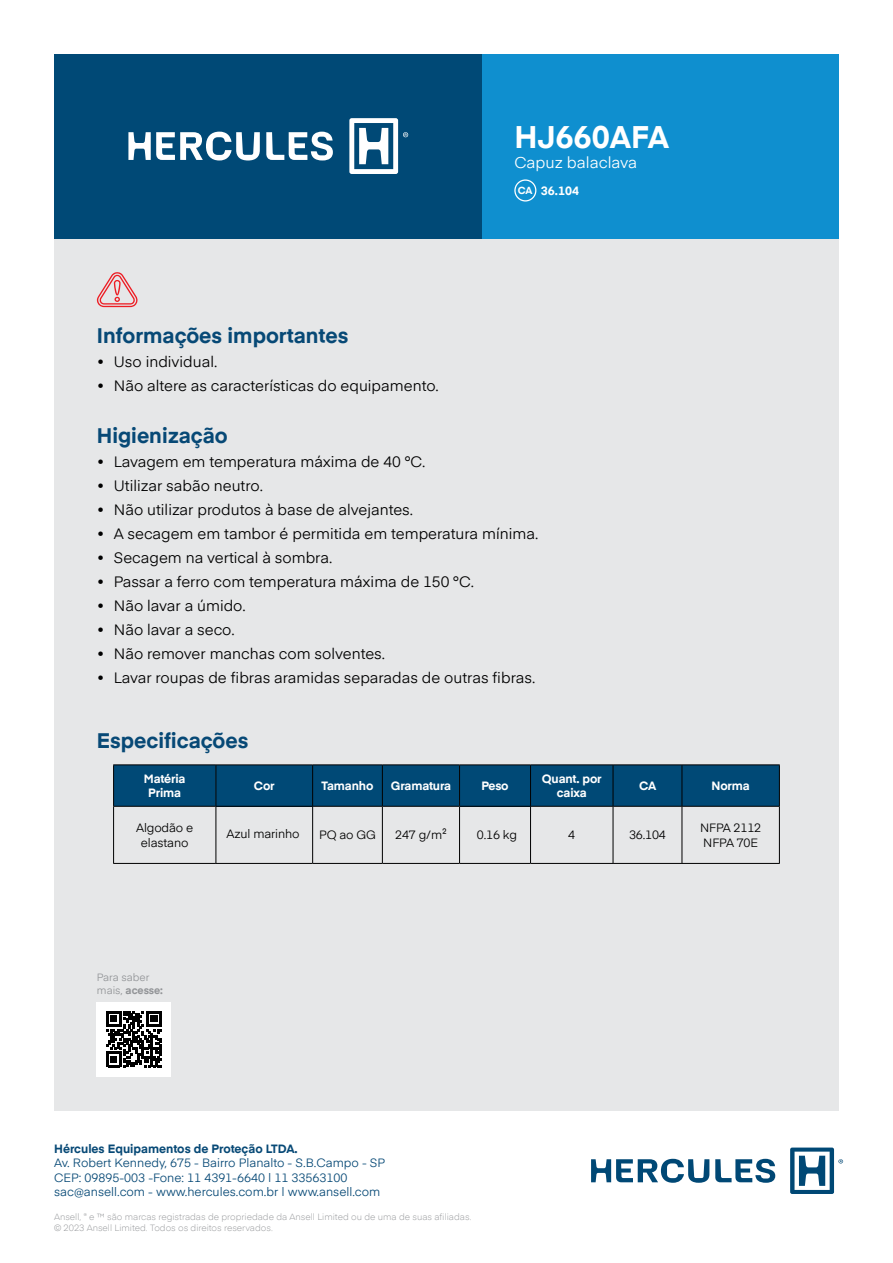
<style>
.page{position:relative;width:893px;height:1263px;background:#fff}
.page>*{position:absolute;margin:0;border:0;box-sizing:border-box;transform-origin:0 0}
.t1{font:700 31.2px "Eina 01";color:#fff}
.t2{font:700 21px "Eina 01";color:#074976}
.t3{font:15.6px "Eina 01";color:#fff}
.t4{font:15px "Eina 01";color:#000}
.t5{font:12px/14.4px "Eina 01";color:#074976}
.t6{font:700 12px/14.4px "Eina 01";letter-spacing:-.01em;color:#fff;text-align:center}
.t7{font:12px/14.4px "Eina 01";letter-spacing:-.01em;color:#000;text-align:center}
.t8{font:700 12px "Eina 01";color:#074976}
.t9{font:12px "Eina 04";color:#000}
.t10{font:10.5px/12.6px "Eina 01";color:#939598}
.t11{font:300 9px/10.8px "Eina 01";color:#939598}
.s1{font-size:10.2px}
.s2{font-family:"Eina 04"}
.s3{font-weight:700}
</style>
<div class="page">
<div style="left:54px;top:238px;width:785px;height:872px;background:#e6e7e8"></div>
<div style="left:114px;top:765px;width:665px;height:41px;background:#004976"></div>
<div style="left:216px;top:765px;width:97px;height:41px;background:#004976"></div>
<div style="left:460px;top:765px;width:70px;height:41px;background:#004976"></div>
<hr style="left:113px;top:764px;width:103px;height:1px;background:#000">
<hr style="left:113px;top:765px;width:1px;height:41px;background:#000">
<hr style="left:216px;top:764px;width:97px;height:1px;background:#000">
<hr style="left:313px;top:764px;width:69px;height:1px;background:#000">
<hr style="left:382px;top:764px;width:78px;height:1px;background:#000">
<hr style="left:460px;top:764px;width:70px;height:1px;background:#000">
<hr style="left:530px;top:764px;width:83px;height:1px;background:#000">
<hr style="left:613px;top:764px;width:69px;height:1px;background:#000">
<hr style="left:682px;top:764px;width:98px;height:1px;background:#000">
<hr style="left:113px;top:806px;width:103px;height:1px;background:#000">
<hr style="left:216px;top:806px;width:97px;height:1px;background:#000">
<hr style="left:313px;top:806px;width:69px;height:1px;background:#000">
<hr style="left:382px;top:806px;width:78px;height:1px;background:#000">
<hr style="left:460px;top:806px;width:70px;height:1px;background:#000">
<hr style="left:530px;top:806px;width:83px;height:1px;background:#000">
<hr style="left:613px;top:806px;width:69px;height:1px;background:#000">
<hr style="left:682px;top:806px;width:97px;height:1px;background:#000">
<hr style="left:216px;top:765px;width:1px;height:41px;background:#000">
<hr style="left:312px;top:765px;width:1px;height:41px;background:#000">
<hr style="left:382px;top:765px;width:1px;height:41px;background:#000">
<hr style="left:459px;top:765px;width:1px;height:41px;background:#000">
<hr style="left:530px;top:765px;width:1px;height:41px;background:#000">
<hr style="left:613px;top:765px;width:1px;height:41px;background:#000">
<hr style="left:682px;top:765px;width:1px;height:41px;background:#000">
<hr style="left:779px;top:765px;width:1px;height:41px;background:#000">
<hr style="left:113px;top:807px;width:1px;height:56px;background:#000">
<hr style="left:216px;top:807px;width:1px;height:56px;background:#000">
<hr style="left:312px;top:807px;width:1px;height:56px;background:#000">
<hr style="left:382px;top:807px;width:1px;height:56px;background:#000">
<hr style="left:459px;top:807px;width:1px;height:56px;background:#000">
<hr style="left:530px;top:807px;width:1px;height:56px;background:#000">
<hr style="left:613px;top:807px;width:1px;height:56px;background:#000">
<hr style="left:682px;top:807px;width:1px;height:56px;background:#000">
<hr style="left:779px;top:806px;width:1px;height:57px;background:#000">
<hr style="left:113px;top:863px;width:103px;height:1px;background:#000">
<hr style="left:216px;top:863px;width:97px;height:1px;background:#000">
<hr style="left:313px;top:863px;width:69px;height:1px;background:#000">
<hr style="left:382px;top:863px;width:78px;height:1px;background:#000">
<hr style="left:460px;top:863px;width:70px;height:1px;background:#000">
<hr style="left:530px;top:863px;width:83px;height:1px;background:#000">
<hr style="left:613px;top:863px;width:69px;height:1px;background:#000">
<hr style="left:682px;top:863px;width:98px;height:1px;background:#000">
<div style="left:97px;top:1002px;width:74px;height:74px;background:#fff"></div>
<svg style="left:106px;top:1011px;width:56px;height:56px"></svg>
<svg style="left:591px;top:1159px;width:118px;height:24px"></svg>
<svg style="left:715px;top:1159px;width:60px;height:24px"></svg>
<svg style="left:790px;top:1147px;width:53px;height:47px"></svg>
<svg style="left:97px;top:272px;width:41px;height:35px"></svg>
<div style="left:54px;top:54px;width:429px;height:184px;background:#004976"></div>
<div style="left:483px;top:54px;width:356px;height:184px;background:#0f8fcf"></div>
<svg style="left:128px;top:132px;width:132px;height:28px"></svg>
<svg style="left:266px;top:132px;width:67px;height:28px"></svg>
<svg style="left:349px;top:118px;width:59px;height:56px"></svg>
<div style="left:514px;top:179px;width:22px;height:23px;border:1px solid #fff;border-radius:50%"></div>
<h1 class="t1" style="left:514px;top:114px;width:156px">HJ660AFA</h1>
<p class="t3" style="left:514px;top:151px;width:124px">Capuz balaclava</p>
<p class="t6" style="left:518px;top:183px;width:63px"><span class="s1">CA</span> 36.104</p>
<h2 class="t2" style="left:97px;top:320px;width:253px">Informações importantes</h2>
<p class="t4" style="left:97px;top:350px;width:122px">• Uso individual.</p>
<p class="t4" style="left:97px;top:374px;width:343px">• Não altere as características do equipamento.</p>
<h2 class="t2" style="left:97px;top:420px;width:132px">Higienização</h2>
<p class="t4" style="left:97px;top:450px;width:330px">• Lavagem em temperatura máxima de 40 °C.</p>
<p class="t4" style="left:97px;top:474px;width:167px">• Utilizar sabão neutro.</p>
<p class="t4" style="left:97px;top:498px;width:318px">• Não utilizar produtos à base de alvejantes.</p>
<p class="t4" style="left:97px;top:522px;width:443px">• A secagem em tambor é permitida em temperatura mínima.</p>
<p class="t4" style="left:97px;top:546px;width:237px">• Secagem na vertical à sombra.</p>
<p class="t4" style="left:97px;top:570px;width:379px">• Passar a ferro com temperatura máxima de 150 °C.</p>
<p class="t4" style="left:97px;top:594px;width:150px">• Não lavar a úmido.</p>
<p class="t4" style="left:97px;top:618px;width:139px">• Não lavar a seco.</p>
<p class="t4" style="left:97px;top:642px;width:290px">• Não remover manchas com solventes.</p>
<p class="t4" style="left:97px;top:666px;width:440px">• Lavar roupas de fibras aramidas separadas de outras fibras.</p>
<h2 class="t2" style="left:97px;top:725px;width:153px">Especificações</h2>
<p class="t6" style="left:144px;top:771px;width:43px">Matéria<br>Prima</p>
<p class="t6" style="left:254px;top:778px;width:22px">Cor</p>
<p class="t6" style="left:322px;top:778px;width:53px">Tamanho</p>
<p class="t6" style="left:391px;top:778px;width:62px">Gramatura</p>
<p class="t6" style="left:481px;top:778px;width:29px">Peso</p>
<p class="t6" style="left:542px;top:771px;width:61px">Quant. por caixa</p>
<p class="t6" style="left:639px;top:778px;width:19px">CA</p>
<p class="t6" style="left:711px;top:778px;width:40px">Norma</p>
<p class="t7" style="left:136px;top:820px;width:59px">Algodão e elastano</p>
<p class="t7" style="left:226px;top:825px;width:75px">Azul marinh<span class="s2">o</span></p>
<p class="t7" style="left:319px;top:827px;width:58px">PQ ao GG</p>
<p class="t7" style="left:395px;top:827px;width:53px">247 g/m²</p>
<p class="t9" style="left:477px;top:825px;width:42px">0.16 kg</p>
<p class="t7" style="left:568px;top:827px;width:8px">4</p>
<p class="t7" style="left:629px;top:827px;width:38px">36.104</p>
<p class="t7" style="left:700px;top:820px;width:63px;text-align:left">NFPA 2112<br>NFPA 70E</p>
<p class="t10" style="left:97px;top:970px;width:68px">Para saber mais, <span class="s3">acesse:</span></p>
<p class="t8" style="left:54px;top:1140px;width:245px">Hércules Equipamentos de Proteção LTDA.</p>
<p class="t5" style="left:54px;top:1155px;width:333px">Av. Robert Kennedy, 675 - Bairro Planalto - S.B.Campo - SP<br>CEP: 09895-003 -Fone: 11 4391-6640 | 11 33563100 sac@ansell.com - www.hercules.com.br | www.ansell.com</p>
<p class="t11" style="left:54px;top:1211px;width:419px">Ansell, <sup>®</sup> e ™ são marcas registradas de propriedade da Ansell Limited ou de uma de suas afiliadas. © 2023 Ansell Limited. Todos os direitos reservados.</p>
</div>
